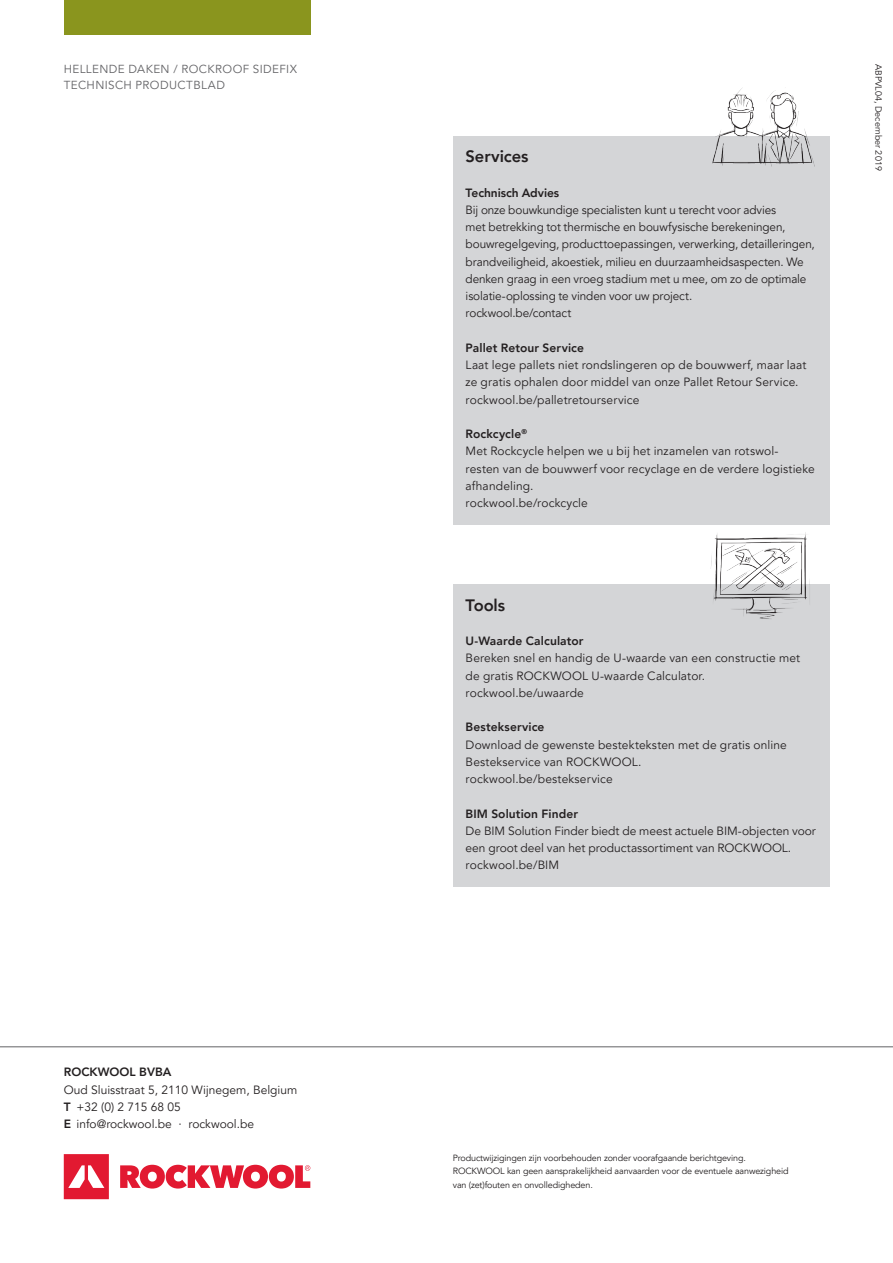
<style>
.page{position:relative;width:893px;height:1263px;background:#fff}
.page>*{position:absolute;margin:0;border:0;box-sizing:border-box;transform-origin:0 0}
.t1{font:800 16.5px "Avenir LT Pro";letter-spacing:-.005em;color:#231f20}
.t2{font:12px/17.2px "Avenir LT Pro";letter-spacing:.005em;color:#231f20}
.t3{font:800 12px "Avenir LT Pro";letter-spacing:.005em;color:#231f20}
.t4{font:11.7px/16.5px "Avenir LT Pro";letter-spacing:.035em;color:#636366}
.t5{font:9px/13.5px "Avenir LT Pro";letter-spacing:-.015em;color:#231f20}
.s1{font-weight:800}
</style>
<div class="page">
<div style="left:64px;top:0;width:246px;height:34px;background:#8a951e"></div>
<svg style="left:64px;top:1154px;width:246px;height:45px"></svg>
<hr style="left:0;top:1046px;width:893px;height:1px;background:#636366">
<div style="left:453px;top:584px;width:376px;height:303px;background:#d4d5d7"></div>
<img style="left:705px;top:524px;width:112px;height:95px">
<div style="left:453px;top:136px;width:376px;height:388px;background:#d4d5d7"></div>
<img style="left:712px;top:88px;width:103px;height:79px">
<p class="t4" style="left:64px;top:61px;width:235px">HELLENDE DAKEN / ROCKROOF SIDEFIX<br>TECHNISCH PRODUCTBLAD</p>
<p class="t5" style="left:885px;top:64px;width:108px;rotate:90deg">ABPVL04, December 2019</p>
<h1 class="t1" style="left:466px;top:147px;width:64px">Services</h1>
<p class="t3" style="left:466px;top:185px;width:95px">Technisch Advies</p>
<p class="t2" style="left:466px;top:201px;width:351px">Bij onze bouwkundige specialisten kunt u terecht voor advies<br>met betrekking tot thermische en bouwfysische berekeningen, bouwregelgeving, producttoepassingen, verwerking, detailleringen, brandveiligheid, akoestiek, milieu en duurzaamheidsaspecten. We denken graag in een vroeg stadium met u mee, om zo de optimale isolatie-oplossing te vinden voor uw project.<br>rockwool.be/contact</p>
<p class="t3" style="left:466px;top:341px;width:120px">Pallet Retour Service</p>
<p class="t2" style="left:466px;top:357px;width:342px">Laat lege pallets niet rondslingeren op de bouwwerf, maar laat ze gratis ophalen door middel van onze Pallet Retour Service. rockwool.be/palletretourservice</p>
<p class="t2" style="left:466px;top:426px;width:351px"><span class="s1">Rockcycle</span><sup>®<br></sup>Met Rockcycle helpen we u bij het inzamelen van rotswol&shy;resten van de bouwwerf voor recyclage en de verdere logistieke afhandeling.<br>rockwool.be/rockcycle</p>
<p class="t3" style="left:64px;top:1065px;width:109px">ROCKWOOL BVBA</p>
<p class="t2" style="left:64px;top:1081px;width:235px">Oud Sluisstraat 5, 2110 Wijnegem, Belgium<br><span class="s1">T</span> +32 (0) 2 715 68 05<br><span class="s1">E</span> info@rockwool.be · rockwool.be</p>
<h1 class="t1" style="left:466px;top:595px;width:41px">Tools</h1>
<p class="t3" style="left:466px;top:634px;width:120px">U-Waarde Calculator</p>
<p class="t2" style="left:466px;top:650px;width:336px">Bereken snel en handig de U-waarde van een constructie met de gratis ROCKWOOL U-waarde Calculator. rockwool.be/uwaarde</p>
<p class="t3" style="left:466px;top:720px;width:80px">Bestekservice</p>
<p class="t2" style="left:466px;top:736px;width:323px">Download de gewenste bestekteksten met de gratis online<br>Bestekservice van ROCKWOOL. rockwool.be/bestekservice</p>
<p class="t3" style="left:466px;top:806px;width:114px">BIM Solution Finder</p>
<p class="t2" style="left:466px;top:822px;width:352px">De BIM Solution Finder biedt de meest actuele BIM-objecten voor een groot deel van het productassortiment van ROCKWOOL. rockwool.be/BIM</p>
<p class="t5" style="left:453px;top:1151px;width:337px">Productwijzigingen zijn voorbehouden zonder voorafgaande berichtgeving.<br>ROCKWOOL kan geen aansprakelijkheid aanvaarden voor de eventuele aanwezigheid van (zet)fouten en onvolledigheden.</p>
</div>
